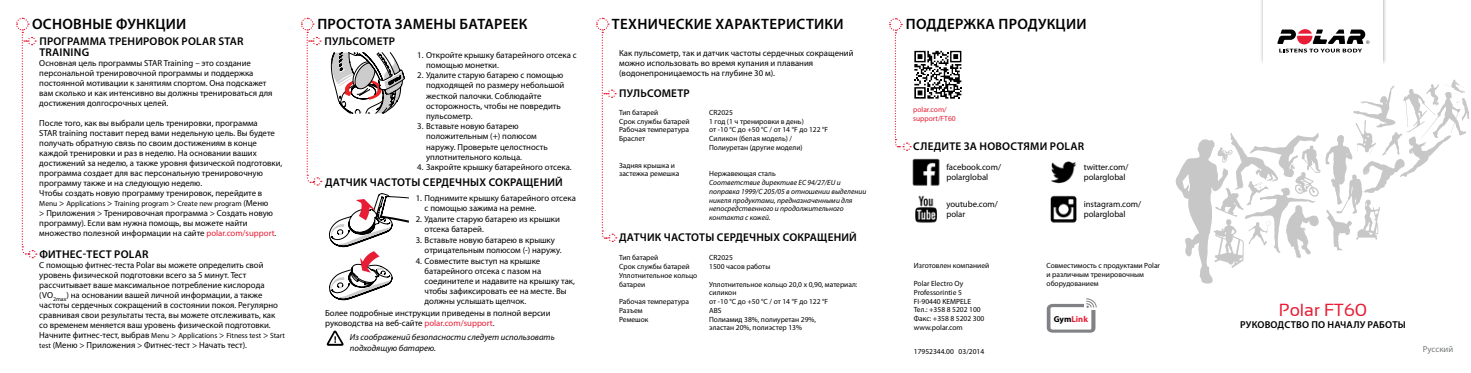
<style>
.page{position:relative;width:1471px;height:373px;background:#fff}
.page>*{position:absolute;margin:0;border:0;box-sizing:border-box;transform-origin:0 0}
.t1{font:17.5px "Sansation";color:#e61d34}
.t2{font:600 15px "Myriad Pro";letter-spacing:.02em;color:#000}
.t3{font:600 11.25px/11.2px "Myriad Pro";letter-spacing:.02em;color:#000}
.t4{font:600 10px "Myriad Pro";letter-spacing:.015em;color:#000}
.t5{font:8.75px/10px "Myriad Pro";color:#000}
.t6{font:italic 8.75px/10px "Myriad Pro";color:#000}
.t7{font:8.75px "Myriad Pro";color:#757779}
.t8{font:700 8.62px "Myriad Pro";color:#e61d34}
.t9{font:7.5px/8.8px "Myriad Pro";color:#000}
.t10{font:italic 7.5px/8.8px "Myriad Pro";color:#000}
.t11{font:7.5px/8.8px "Myriad Pro";color:#e61d34}
.s1{font-size:8.75px}
.s2{color:#e61d34}
.s3{font-size:7.5px}
.s4{color:#000}
</style>
<div class="page">
<svg style="left:329px;top:193px;width:80px;height:106px"></svg>
<svg style="left:326px;top:330px;width:18px;height:16px"></svg>
<svg style="left:331px;top:52px;width:74px;height:62px"></svg>
<svg style="left:16px;top:17px;width:21px;height:241px"></svg>
<svg style="left:301px;top:17px;width:21px;height:169px"></svg>
<svg style="left:596px;top:17px;width:21px;height:225px"></svg>
<div style="left:1259px;top:0;width:132px;height:70px;background:#000;opacity:.35"></div>
<div style="left:1263px;top:0;width:119px;height:72px;background:#fff"></div>
<svg style="left:1277px;top:29px;width:92px;height:23px"></svg>
<svg style="left:1046px;top:298px;width:50px;height:34px"></svg>
<img style="left:912px;top:158px;width:28px;height:28px">
<img style="left:1050px;top:195px;width:27px;height:28px">
<img style="left:1051px;top:161px;width:26px;height:23px">
<img style="left:915px;top:195px;width:22px;height:28px">
<svg style="left:889px;top:18px;width:73px;height:133px"></svg>
<svg style="left:1175px;top:79px;width:294px;height:204px"></svg>
<h2 class="t2" style="left:32px;top:14px;width:156px">ОСНОВНЫЕ ФУНКЦИИ</h2>
<p class="t3" style="left:39px;top:35px;width:199px">ПРОГРАММА ТРЕНИРОВОК POLAR STAR<br>TRAINING</p>
<p class="t5" style="left:39px;top:58px;width:235px">Основная цель программы STAR Training – это создание персональной тренировочной программы и поддержка постоянной мотивации к занятиям спортом. Она подскажет вам сколько и как интенсивно вы должны тренироваться для достижения долгосрочных целей.</p>
<p class="t5" style="left:39px;top:118px;width:245px">После того, как вы выбрали цель тренировки, программа<br>STAR training поставит перед вами недельную цель. Вы будете получать обратную связь по своим достижениям в конце каждой тренировки и раз в неделю. На основании ваших достижений за неделю, а также уровня физической подготовки, программа создает для вас персональную тренировочную программу также и на следующую неделю.<br>Чтобы создать новую программу тренировок, перейдите в</p>
<p class="t9" style="left:39px;top:199px;width:230px">Menu <span class="s1">&gt;</span> Applications <span class="s1">&gt;</span> Training program <span class="s1">&gt;</span> Create new program <span class="s1">(Меню</span></p>
<p class="t5" style="left:39px;top:208px;width:239px">&gt; Приложения &gt; Тренировочная программа &gt; Создать новую программу). Если вам нужна помощь, вы можете найти множество полезной информации на сайте <span class="s2">polar.com/support</span>.</p>
<p class="t3" style="left:39px;top:247px;width:111px">ФИТНЕС-ТЕСТ POLAR</p>
<p class="t5" style="left:39px;top:259px;width:240px">С помощью фитнес-теста Polar вы можете определить свой уровень физической подготовки всего за 5 минут. Тест рассчитывает ваше максимальное потребление кислорода (VO<sub>2max</sub>) на основании вашей личной информации, а также частоты сердечных сокращений в состоянии покоя. Регулярно сравнивая свои результаты теста, вы можете отслеживать, как со временем меняется ваш уровень физической подготовки.</p>
<p class="t9" style="left:39px;top:330px;width:247px"><span class="s1">Начните фитнес-тест, выбрав</span> Menu <span class="s1">&gt;</span> Applications <span class="s1">&gt;</span> Fitness test <span class="s1">&gt;</span> Start</p>
<p class="t5" style="left:39px;top:339px;width:209px"><span class="s3">test</span> (Меню &gt; Приложения &gt; Фитнес-тест &gt; Начать тест).</p>
<h2 class="t2" style="left:317px;top:14px;width:212px">ПРОСТОТА ЗАМЕНЫ БАТАРЕЕК</h2>
<h2 class="t2" style="left:612px;top:14px;width:233px">ТЕХНИЧЕСКИЕ ХАРАКТЕРИСТИКИ</h2>
<p class="t5" style="left:619px;top:48px;width:236px">Как пульсометр, так и датчик частоты сердечных сокращений можно использовать во время купания и плавания (водонепроницаемость на глубине 30 м).</p>
<p class="t3" style="left:619px;top:87px;width:72px">ПУЛЬСОМЕТР</p>
<p class="t9" style="left:619px;top:108px;width:41px">Тип батарей</p>
<p class="t9" style="left:709px;top:108px;width:25px">CR2025</p>
<p class="t9" style="left:619px;top:116px;width:72px">Срок службы батарей</p>
<p class="t9" style="left:709px;top:116px;width:96px">1 год (1 ч тренировки в день)</p>
<p class="t9" style="left:619px;top:125px;width:71px">Рабочая температура</p>
<p class="t9" style="left:709px;top:125px;width:121px">от -10 °C до +50 °C / от 14 °F до 122 °F</p>
<p class="t9" style="left:619px;top:134px;width:28px">Браслет</p>
<p class="t9" style="left:709px;top:134px;width:95px">Силикон (белая модель) /<br>Полиуретан (другие модели)</p>
<p class="t9" style="left:619px;top:160px;width:62px">Задняя крышка и застежка ремешка</p>
<p class="t9" style="left:709px;top:169px;width:68px">Нержавеющая сталь</p>
<p class="t10" style="left:709px;top:178px;width:159px">Соответствие директиве ЕС 94/27/EU и поправка 1999/C 205/05 в отношении выделении никеля продуктами, предназначенными для непосредственного и продолжительного контакта с кожей.</p>
<p class="t3" style="left:619px;top:231px;width:239px">ДАТЧИК ЧАСТОТЫ СЕРДЕЧНЫХ СОКРАЩЕНИЙ</p>
<p class="t9" style="left:619px;top:253px;width:41px">Тип батарей</p>
<p class="t9" style="left:709px;top:253px;width:25px">CR2025</p>
<p class="t9" style="left:619px;top:261px;width:72px">Срок службы батарей</p>
<p class="t9" style="left:709px;top:261px;width:63px">1500 часов работы</p>
<p class="t9" style="left:619px;top:270px;width:80px">Уплотнительное кольцо батареи</p>
<p class="t3" style="left:325px;top:35px;width:72px">ПУЛЬСОМЕТР</p>
<p class="t5" style="left:426px;top:49px;width:152px;text-indent:-9px">1. Откройте крышку батарейного отсека с помощью монетки.</p>
<p class="t5" style="left:426px;top:70px;width:140px;text-indent:-9px">2. Удалите старую батарею с помощью подходящей по размеру небольшой жесткой палочки. Соблюдайте осторожность, чтобы не повредить пульсометр.</p>
<p class="t5" style="left:426px;top:121px;width:123px;text-indent:-9px">3. Вставьте новую батарею положительным (+) полюсом наружу. Проверьте целостность уплотнительного кольца.</p>
<p class="t5" style="left:417px;top:162px;width:156px">4. Закройте крышку батарейного отсека.</p>
<p class="t3" style="left:325px;top:176px;width:239px">ДАТЧИК ЧАСТОТЫ СЕРДЕЧНЫХ СОКРАЩЕНИЙ</p>
<p class="t5" style="left:424px;top:192px;width:153px;text-indent:-9px">1. Поднимите крышку батарейного отсека с помощью зажима на ремне.</p>
<p class="t5" style="left:424px;top:213px;width:137px;text-indent:-9px">2. Удалите старую батарею из крышки отсека батарей.</p>
<p class="t5" style="left:424px;top:234px;width:139px;text-indent:-9px">3. Вставьте новую батарею в крышку отрицательным полюсом (-) наружу.</p>
<p class="t5" style="left:424px;top:255px;width:152px;text-indent:-9px">4. Совместите выступ на крышке батарейного отсека с пазом на соединителе и надавите на крышку так, чтобы зафиксировать ее на месте. Вы должны услышать щелчок.</p>
<p class="t9" style="left:709px;top:279px;width:150px">Уплотнительное кольцо 20,0 x 0,90, материал: силикон</p>
<p class="t9" style="left:619px;top:296px;width:71px">Рабочая температура</p>
<p class="t9" style="left:709px;top:296px;width:121px">от -10 °C до +50 °C / от 14 °F до 122 °F</p>
<p class="t9" style="left:619px;top:305px;width:25px">Разъем</p>
<p class="t9" style="left:709px;top:305px;width:14px">ABS</p>
<p class="t9" style="left:619px;top:314px;width:31px">Ремешок</p>
<p class="t9" style="left:709px;top:314px;width:108px">Полиамид 38%, полиуретан 29%, эластан 20%, полиэстер 13%</p>
<p class="t5" style="left:325px;top:307px;width:227px">Более подробные инструкции приведены в полной версии руководства на веб-сайте <span class="s2">polar.com/support</span>.</p>
<p class="t6" style="left:350px;top:332px;width:206px">Из соображений безопасности следует использовать подходящую батарею.</p>
<h2 class="t2" style="left:906px;top:15px;width:182px">ПОДДЕРЖКА ПРОДУКЦИИ</h2>
<p class="t11" style="left:913px;top:105px;width:44px">polar.com/ support/FT60</p>
<p class="t3" style="left:913px;top:140px;width:172px">СЛЕДИТЕ ЗА НОВОСТЯМИ POLAR</p>
<p class="t5" style="left:946px;top:161px;width:56px">facebook.com/ polarglobal</p>
<p class="t5" style="left:946px;top:198px;width:53px">youtube.com/ polar</p>
<p class="t9" style="left:914px;top:261px;width:77px">Изготовлен компанией</p>
<p class="t9" style="left:914px;top:278px;width:72px">Polar Electro Oy<br>Professorintie 5<br>FI-90440 KEMPELE<br>Тел.: +358 8 5202 100<br>Факс: +358 8 5202 300 www.polar.com</p>
<p class="t9" style="left:914px;top:346px;width:72px">17952344.00 03/2014</p>
<p class="t5" style="left:1083px;top:161px;width:46px">twitter.com/ polarglobal</p>
<p class="t5" style="left:1083px;top:198px;width:59px">instagram.com/ polarglobal</p>
<p class="t9" style="left:1046px;top:261px;width:115px">Совместимость с продуктами Polar и различным тренировочным оборудованием</p>
<p class="t8" style="left:1053px;top:312px;width:36px"><span class="s4">Gym</span>Link</p>
<h1 class="t1" style="left:1278px;top:299px;width:90px">Polar FT60</h1>
<p class="t4" style="left:1240px;top:318px;width:167px">РУКОВОДСТВО ПО НАЧАЛУ РАБОТЫ</p>
<p class="t7" style="left:1422px;top:342px;width:32px">Русский</p>
</div>
